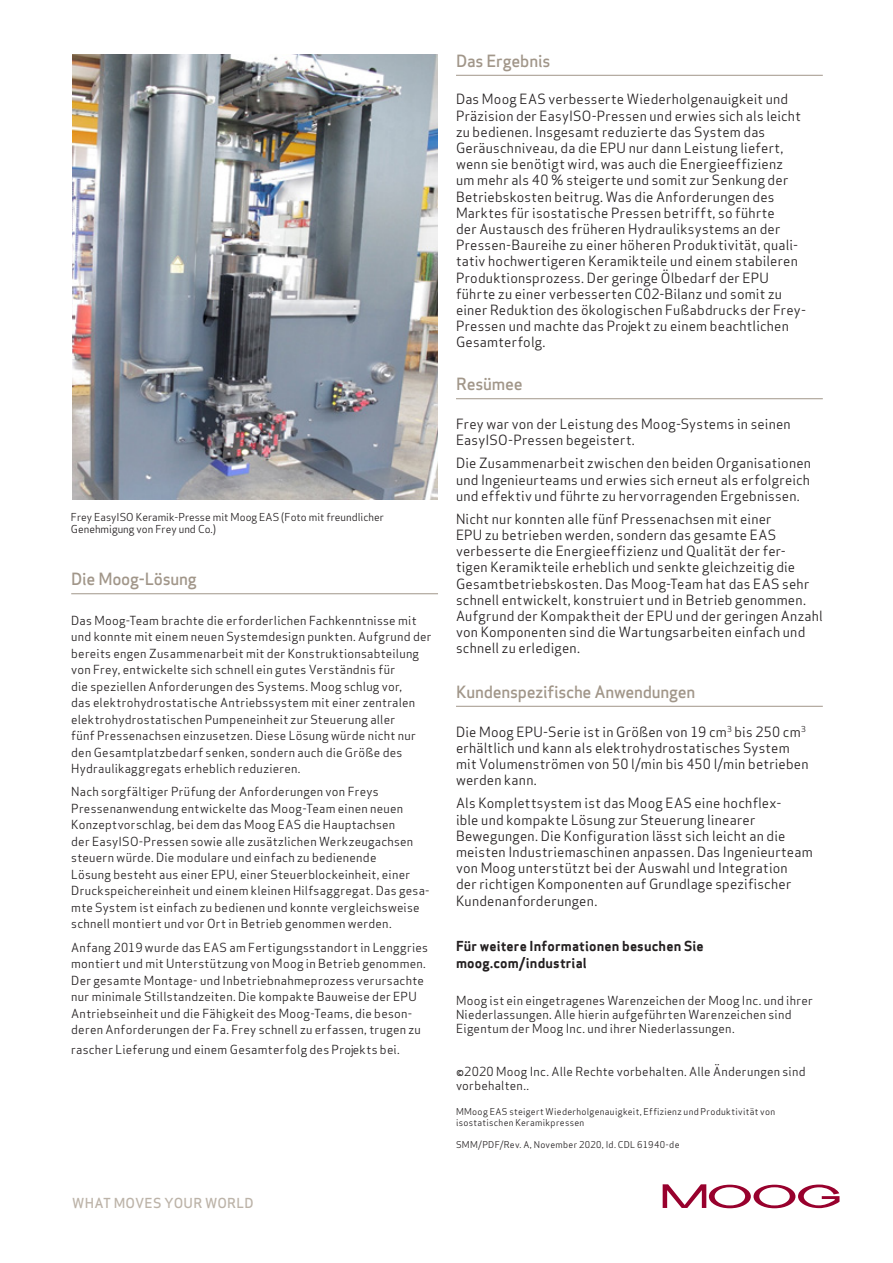
<style>
.page{position:relative;width:893px;height:1263px;background:#fff}
.page>*{position:absolute;margin:0;border:0;box-sizing:border-box;transform-origin:0 0}
.Head{font:500 16.5px "Apex Sans";letter-spacing:-.015em;color:#a19689}
.body{font:500 16.5px "Apex Sans";letter-spacing:-.01em;color:#a19689}
.body-2{font:13.5px/16.2px "Apex Sans";letter-spacing:.015em;color:#231f20}
.body-3{font:700 13.5px/16.2px "Apex Sans";letter-spacing:.01em;color:#231f20}
.t1{font:500 13.5px "Apex Sans";letter-spacing:.02em;color:#bcb3a8}
.body-4{font:12px/16.5px "Apex Sans";letter-spacing:.02em;color:#231f20}
.body-5{font:10.5px/12.6px "Apex Sans";color:#231f20}
.body-6{font:9px/10.8px "Apex Sans";letter-spacing:.03em;color:#231f20}
.s1{font-weight:500;color:#fff}
</style>
<div class="page">
<svg style="left:663px;top:1184px;width:176px;height:24px"></svg>
<hr style="left:71px;top:593px;width:367px;height:1px;background:#a19689">
<hr style="left:456px;top:75px;width:367px;height:1px;background:#a19689">
<hr style="left:456px;top:398px;width:367px;height:1px;background:#a19689">
<hr style="left:456px;top:706px;width:367px;height:1px;background:#a19689">
<img style="left:73px;top:54px;width:364px;height:445px">
<p class="body-5" style="left:71px;top:509px;width:314px">Frey EasyISO Keramik-Presse mit Moog EAS (Foto mit freundlicher<br>Genehmigung von Frey und Co.)</p>
<p class="Head" style="left:71px;top:564px;width:127px">Die Moog-Lösung</p>
<p class="body-4" style="left:71px;top:611px;width:362px">Das Moog-Team brachte die erforderlichen Fachkenntnisse mit und konnte mit einem neuen Systemdesign punkten. Aufgrund der bereits engen Zusammenarbeit mit der Konstruktionsabteilung von Frey, entwickelte sich schnell ein gutes Verständnis für<br>die speziellen Anforderungen des Systems. Moog schlug vor,<br>das elektrohydrostatische Antriebssystem mit einer zentralen elektrohydrostatischen Pumpeneinheit zur Steuerung aller<br>fünf Pressenachsen einzusetzen. Diese Lösung würde nicht nur den Gesamtplatzbedarf senken, sondern auch die Größe des Hydraulikaggregats erheblich reduzieren.</p>
<p class="body-4" style="left:71px;top:782px;width:360px">Nach sorgfältiger Prüfung der Anforderungen von Freys Pressenanwendung entwickelte das Moog-Team einen neuen Konzeptvorschlag, bei dem das Moog EAS die Hauptachsen<br>der EasyISO-Pressen sowie alle zusätzlichen Werkzeugachsen steuern würde. Die modulare und einfach zu bedienende<br>Lösung besteht aus einer EPU, einer Steuerblockeinheit, einer Druckspeichereinheit und einem kleinen Hilfsaggregat. Das gesa&shy;mte System ist einfach zu bedienen und konnte vergleichsweise schnell montiert und vor Ort in Betrieb genommen werden.</p>
<p class="body-4" style="left:71px;top:938px;width:358px">Anfang 2019 wurde das EAS am Fertigungsstandort in Lenggries montiert und mit Unterstützung von Moog in Betrieb genommen.<br>Der gesamte Montage- und Inbetriebnahmeprozess verursachte nur minimale Stillstandzeiten. Die kompakte Bauweise der EPU Antriebseinheit und die Fähigkeit des Moog-Teams, die beson&shy;deren Anforderungen der Fa. Frey schnell zu erfassen, trugen zu</p>
<p class="body-4" style="left:71px;top:1040px;width:357px">rascher Lieferung und einem Gesamterfolg des Projekts bei.<span class="s1">Cont</span></p>
<p class="t1" style="left:72px;top:1191px;width:183px">WHAT MOVES YOUR WORLD</p>
<p class="body" style="left:456px;top:46px;width:96px">Das Ergebnis</p>
<p class="body-2" style="left:456px;top:90px;width:351px">Das Moog EAS verbesserte Wiederholgenauigkeit und Präzision der EasyISO-Pressen und erwies sich als leicht zu bedienen. Insgesamt reduzierte das System das Geräuschniveau, da die EPU nur dann Leistung liefert, wenn sie benötigt wird, was auch die Energieeffizienz<br>um mehr als 40 % steigerte und somit zur Senkung der Betriebskosten beitrug. Was die Anforderungen des Marktes für isostatische Pressen betrifft, so führte<br>der Austausch des früheren Hydrauliksystems an der Pressen-Baureihe zu einer höheren Produktivität, quali&shy;tativ hochwertigeren Keramikteile und einem stabileren Produktionsprozess. Der geringe Ölbedarf der EPU führte zu einer verbesserten C02-Bilanz und somit zu einer Reduktion des ökologischen Fußabdrucks der Frey-Pressen und machte das Projekt zu einem beachtlichen Gesamterfolg.</p>
<p class="Head" style="left:456px;top:369px;width:68px">Resümee</p>
<p class="body-2" style="left:456px;top:415px;width:336px">Frey war von der Leistung des Moog-Systems in seinen<br>EasyISO-Pressen begeistert.</p>
<p class="body-2" style="left:456px;top:454px;width:357px;text-align:justify">Die Zusammenarbeit zwischen den beiden Organisationen und Ingenieurteams und erwies sich erneut als erfolgreich und effektiv und führte zu hervorragenden Ergebnissen.</p>
<p class="body-2" style="left:456px;top:509px;width:368px">Nicht nur konnten alle fünf Pressenachsen mit einer<br>EPU zu betrieben werden, sondern das gesamte EAS verbesserte die Energieeffizienz und Qualität der fer-<br>tigen Keramikteile erheblich und senkte gleichzeitig die Gesamtbetriebskosten. Das Moog-Team hat das EAS sehr schnell entwickelt, konstruiert und in Betrieb genommen.<br>Aufgrund der Kompaktheit der EPU und der geringen Anzahl von Komponenten sind die Wartungsarbeiten einfach und schnell zu erledigen.</p>
<p class="Head" style="left:456px;top:677px;width:241px">Kundenspezifische Anwendungen</p>
<p class="body-2" style="left:456px;top:722px;width:354px">Die Moog EPU-Serie ist in Größen von 19 cm<sup>3</sup> bis 250 cm<sup>3 </sup>erhältlich und kann als elektrohydrostatisches System mit Volumenströmen von 50 l/min bis 450 l/min betrieben werden kann.</p>
<p class="body-2" style="left:456px;top:794px;width:358px">Als Komplettsystem ist das Moog EAS eine hochflex-<br>ible und kompakte Lösung zur Steuerung linearer Bewegungen. Die Konfiguration lässt sich leicht an die meisten Industriemaschinen anpassen. Das Ingenieurteam von Moog unterstützt bei der Auswahl und Integration<br>der richtigen Komponenten auf Grundlage spezifischer Kundenanforderungen.</p>
<p class="body-3" style="left:456px;top:938px;width:249px">Für weitere Informationen besuchen Sie moog.com/industrial</p>
<p class="body-4" style="left:456px;top:992px;width:358px;line-height:14.4px">Moog ist ein eingetragenes Warenzeichen der Moog Inc. und ihrer<br>Niederlassungen. Alle hierin aufgeführten Warenzeichen sind<br>Eigentum der Moog Inc. und ihrer Niederlassungen.</p>
<p class="body-4" style="left:456px;top:1063px;width:351px;line-height:14.4px">©2020 Moog Inc. Alle Rechte vorbehalten. Alle Änderungen sind vorbehalten..</p>
<p class="body-6" style="left:456px;top:1106px;width:321px">MMoog EAS steigert Wiederholgenauigkeit, Effizienz und Produktivität von isostatischen Keramikpressen</p>
<p class="body-6" style="left:456px;top:1138px;width:225px">SMM/PDF/Rev. A, November 2020, Id. CDL 61940-de</p>
</div>
